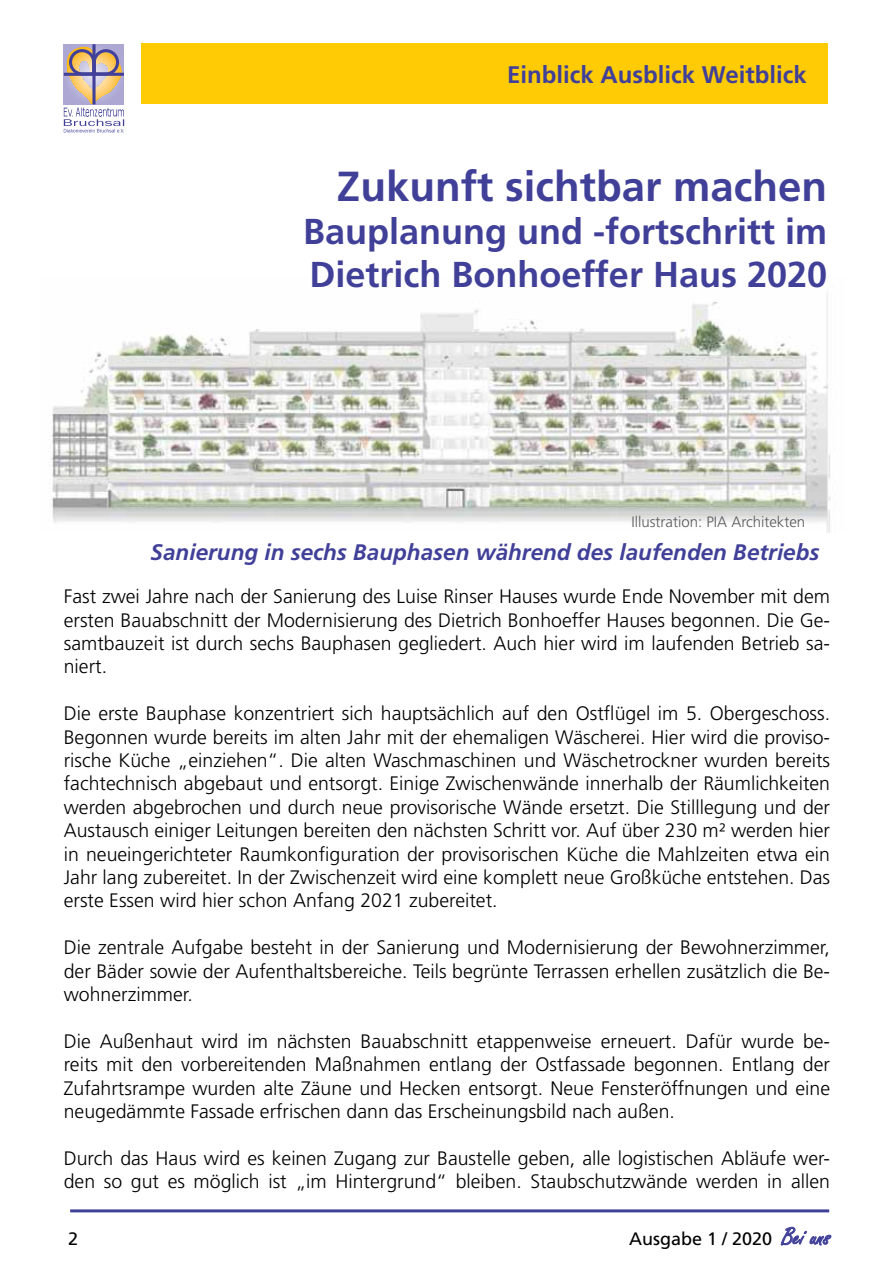
<style>
.page{position:relative;width:893px;height:1263px;background:#fff}
.page>*{position:absolute;margin:0;border:0;box-sizing:border-box;transform-origin:0 0}
.t1{font:700 42px "Frutiger";color:#414099}
.t2{font:700 36px/43.2px "Frutiger";color:#414099}
.t3{font:700 24px "Frutiger";color:#414099}
.t4{font:italic 700 22.5px "Frutiger";color:#414099}
.t5{font:300 19.5px/23.4px "Frutiger";color:#000;text-align:justify}
.t6{font:18px "Frutiger";color:#000}
.t7{font:300 15px "Frutiger";color:#58595b}
.s1{font-family:"Freestyle Script";font-size:25.95px;color:#414099}
</style>
<div class="page">
<svg style="left:780px;top:1226px;width:52px;height:20px"></svg>
<hr style="left:70px;top:1209px;width:759px;height:3px;background:#414099">
<svg style="left:64px;top:44px;width:60px;height:88px"></svg>
<div style="left:141px;top:43px;width:687px;height:61px;background:#ffcb05"></div>
<img style="left:49px;top:293px;width:782px;height:239px">
<p class="t3" style="left:536px;top:61px;width:273px">Türen öffnen im Advent</p>
<p class="t3" style="left:507px;top:61px;width:301px">Einblick Ausblick Weitblick</p>
<h1 class="t1" style="left:337px;top:161px;width:492px">Zukunft sichtbar machen</h1>
<h2 class="t2" style="left:303px;top:209px;width:526px">Bauplanung und -fortschritt im<br>Dietrich Bonhoeffer Haus 2020</h2>
<p class="t7" style="left:631px;top:513px;width:175px">Illustration: PIA Architekten</p>
<p class="t4" style="left:151px;top:539px;width:670px">Sanierung in sechs Bauphasen während des laufenden Betriebs</p>
<p class="t5" style="left:64px;top:585px;width:768px">Fast zwei Jahre nach der Sanierung des Luise Rinser Hauses wurde Ende November mit dem ersten Bauabschnitt der Modernisierung des Dietrich Bonhoeffer Hauses begonnen. Die Ge&shy;samtbauzeit ist durch sechs Bauphasen gegliedert. Auch hier wird im laufenden Betrieb sa&shy;niert.</p>
<p class="t5" style="left:64px;top:702px;width:768px">Die erste Bauphase konzentriert sich hauptsächlich auf den Ostflügel im 5. Obergeschoss.<br>Begonnen wurde bereits im alten Jahr mit der ehemaligen Wäscherei. Hier wird die proviso&shy;rische Küche „einziehen“. Die alten Waschmaschinen und Wäschetrockner wurden bereits fachtechnisch abgebaut und entsorgt. Einige Zwischenwände innerhalb der Räumlichkeiten werden abgebrochen und durch neue provisorische Wände ersetzt. Die Stilllegung und der Austausch einiger Leitungen bereiten den nächsten Schritt vor. Auf über 230 m² werden hier in neueingerichteter Raumkonfiguration der provisorischen Küche die Mahlzeiten etwa ein Jahr lang zubereitet. In der Zwischenzeit wird eine komplett neue Großküche entstehen. Das erste Essen wird hier schon Anfang 2021 zubereitet.</p>
<p class="t5" style="left:64px;top:936px;width:768px">Die zentrale Aufgabe besteht in der Sanierung und Modernisierung der Bewohnerzimmer, der Bäder sowie der Aufenthaltsbereiche. Teils begrünte Terrassen erhellen zusätzlich die Be&shy;wohnerzimmer.</p>
<p class="t5" style="left:64px;top:1029px;width:768px">Die Außenhaut wird im nächsten Bauabschnitt etappenweise erneuert. Dafür wurde be&shy;reits mit den vorbereitenden Maßnahmen entlang der Ostfassade begonnen. Entlang der Zufahrtsrampe wurden alte Zäune und Hecken entsorgt. Neue Fensteröffnungen und eine neugedämmte Fassade erfrischen dann das Erscheinungsbild nach außen.</p>
<p class="t5" style="left:64px;top:1146px;width:768px">Durch das Haus wird es keinen Zugang zur Baustelle geben, alle logistischen Abläufe wer&shy;den so gut es möglich ist „im Hintergrund“ bleiben. Staubschutzwände werden in allen</p>
<p class="t6" style="left:68px;top:1228px;width:12px">2</p>
<p class="t6" style="left:629px;top:1228px;width:203px">Ausgabe 1 / 2020 <span class="s1">Bei uns</span></p>
</div>
